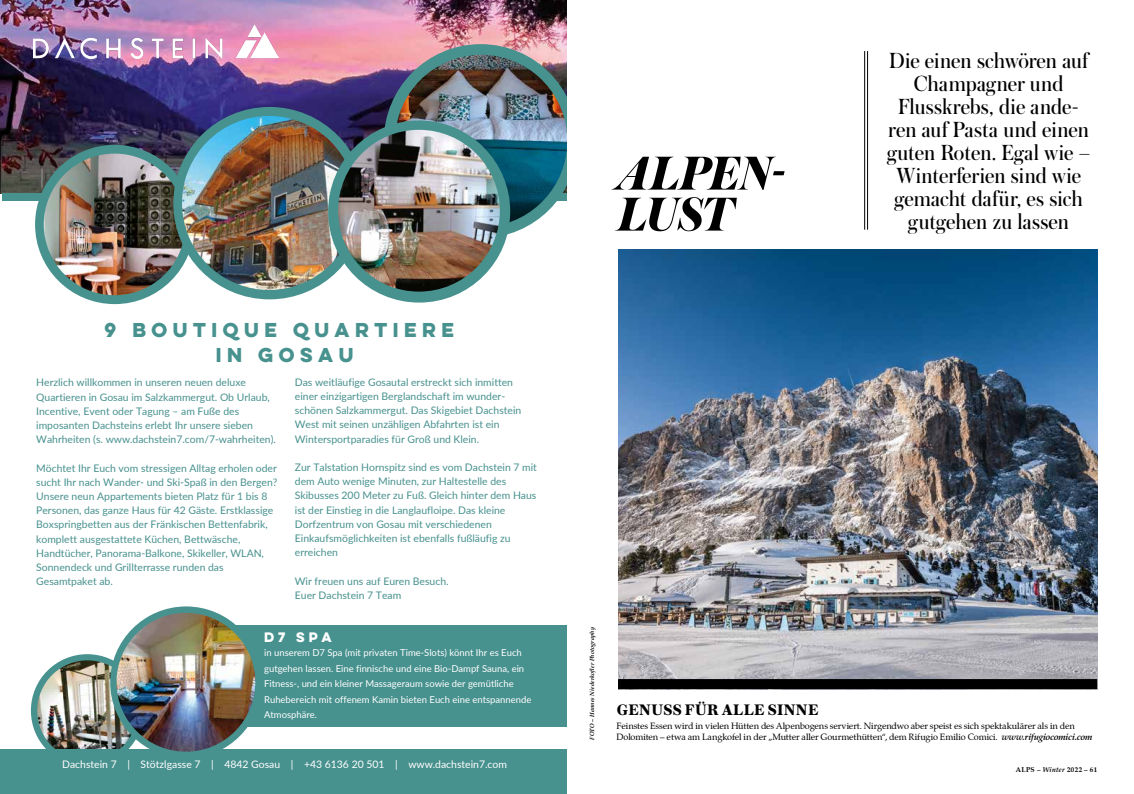
<style>
.page{position:relative;width:1134px;height:794px;background:#fff}
.page>*{position:absolute;margin:0;border:0;box-sizing:border-box;transform-origin:0 0}
.t1{font:italic 800 50px/41px "Austin";letter-spacing:-.02em;color:#000}
.t2{font:23px/23px "Austin";letter-spacing:.005em;color:#000;text-align:center}
.t3{font:700 18px/24.8px "Lulo Clean W01 One";letter-spacing:.08em;color:#47918e;text-align:center}
.t4{font:700 16px "Austin Text";letter-spacing:.02em;color:#000}
.t5{font:700 12.3px "Lulo Clean W01 One";color:#fff}
.t6{font:10.4px/14.2px "Lato";color:#47918e}
.t7{font:10.4px "Lato";color:#fff}
.t8{font:9.5px/15.6px "Lato";color:#fff}
.t9{font:9px/11px "Zapf Calligraphic 801 BT";letter-spacing:-.01em;color:#000}
.t10{font:700 7px "Zapf Calligraphic 801 BT";letter-spacing:.055em;color:#000}
.t11{font:italic 700 6px "Zapf Calligraphic 801 BT";letter-spacing:.015em;color:#000}
.s1{font-weight:700;font-style:italic}
.s2{font-style:italic}
</style>
<div class="page">
<img style="left:618px;top:249px;width:479px;height:430px">
<hr style="left:864px;top:51px;width:1px;height:179px;background:#000">
<hr style="left:867px;top:51px;width:1px;height:179px;background:#000">
<div style="left:618px;top:679px;width:479px;height:10px;background:#000"></div>
<img style="left:0;top:0;width:567px;height:194px">
<div style="left:2px;top:193px;width:565px;height:7px;background:#47918e"></div>
<div style="left:35px;top:145px;width:159px;height:159px;background:#47918e;border-radius:50%"></div>
<img style="left:44px;top:154px;width:141px;height:141px;border-radius:71px">
<div style="left:173px;top:107px;width:193px;height:192px;background:#47918e;border-radius:50%"></div>
<img style="left:182px;top:116px;width:174px;height:174px;border-radius:87px">
<div style="left:31px;top:654px;width:113px;height:113px;background:#47918e;border-radius:50%"></div>
<img style="left:37px;top:660px;width:101px;height:101px;border-radius:50px">
<div style="left:0;top:749px;width:567px;height:45px;background:#47918e"></div>
<div style="left:230px;top:626px;width:337px;height:100px;background:#47918e"></div>
<div style="left:110px;top:606px;width:152px;height:152px;background:#47918e;border-radius:50%"></div>
<img style="left:116px;top:613px;width:139px;height:138px;border-radius:69px">
<svg style="left:384px;top:44px;width:183px;height:194px"></svg>
<img style="left:395px;top:55px;width:172px;height:172px">
<div style="left:328px;top:120px;width:182px;height:182px;background:#47918e;border-radius:50%"></div>
<img style="left:338px;top:130px;width:162px;height:162px;border-radius:81px">
<img style="left:33px;top:24px;width:245px;height:34px">
<h3 class="t3" style="left:104px;top:317px;width:355px">9 BOUTIQUE QUARTIERE<br>IN GOSAU</h3>
<p class="t6" style="left:36px;top:375px;width:241px">Herzlich willkommen in unseren neuen deluxe Quartieren in Gosau im Salzkammergut. Ob Urlaub, Incentive, Event oder Tagung – am Fuße des imposanten Dachsteins erlebt Ihr unsere sieben Wahrheiten (s. www.dachstein7.com/7-wahrheiten).</p>
<p class="t6" style="left:36px;top:460px;width:243px">Möchtet Ihr Euch vom stressigen Alltag erholen oder sucht Ihr nach Wander- und Ski-Spaß in den Bergen?<br>Unsere neun Appartements bieten Platz für 1 bis 8<br>Personen, das ganze Haus für 42 Gäste. Erstklassige Boxspringbetten aus der Fränkischen Bettenfabrik, komplett ausgestattete Küchen, Bettwäsche, Handtücher, Panorama-Balkone, Skikeller, WLAN, Sonnendeck und Grillterrasse runden das Gesamtpaket ab.</p>
<p class="t6" style="left:295px;top:374px;width:228px">Das weitläufige Gosautal erstreckt sich inmitten einer einzigartigen Berglandschaft im wunder&shy;schönen Salzkammergut. Das Skigebiet Dachstein West mit seinen unzähligen Abfahrten ist ein Wintersportparadies für Groß und Klein.</p>
<p class="t6" style="left:295px;top:459px;width:244px">Zur Talstation Hornspitz sind es vom Dachstein 7 mit dem Auto wenige Minuten, zur Haltestelle des Skibusses 200 Meter zu Fuß. Gleich hinter dem Haus ist der Einstieg in die Langlaufloipe. Das kleine Dorfzentrum von Gosau mit verschiedenen Einkaufsmöglichkeiten ist ebenfalls fußläufig zu erreichen</p>
<p class="t6" style="left:295px;top:573px;width:155px">Wir freuen uns auf Euren Besuch.<br>Euer Dachstein 7 Team</p>
<p class="t5" style="left:264px;top:628px;width:72px">D7 SPA</p>
<p class="t8" style="left:264px;top:644px;width:269px">in unserem D7 Spa (mit privaten Time-Slots) könnt Ihr es Euch gutgehen lassen. Eine finnische und eine Bio-Dampf Sauna, ein Fitness-, und ein kleiner Massageraum sowie der gemütliche Ruhebereich mit offenem Kamin bieten Euch eine entspannende Atmosphäre.</p>
<p class="t7" style="left:62px;top:756px;width:446px">Dachstein 7 | Stötzlgasse 7 | 4842 Gosau | +43 6136 20 501 | www.dachstein7.com</p>
<h1 class="t1" style="left:618px;top:150px;width:169px">ALPEN-<br>LUST</h1>
<h2 class="t2" style="left:887px;top:49px;width:205px">Die einen schwören auf<br>Champagner und<br>Flusskrebs, die ande&shy;ren auf Pasta und einen guten Roten. Egal wie –<br>Winterferien sind wie gemacht dafür, es sich gutgehen zu lassen</h2>
<p class="t11" style="left:588px;top:739px;width:114px;rotate:-90deg">FOTO – Hannes Niederkofler Photography</p>
<h3 class="t4" style="left:617px;top:698px;width:203px">GENUSS FÜR ALLE SINNE</h3>
<p class="t9" style="left:617px;top:720px;width:478px">Feinstes Essen wird in vielen Hütten des Alpenbogens serviert. Nirgendwo aber speist es sich spektakulärer als in den<br>Dolomiten – etwa am Langkofel in der „Mutter aller Gourmethütten“, dem Rifugio Emilio Comici. <span class="s1">www.rifugiocomici.com</span></p>
<p class="t10" style="left:1016px;top:765px;width:83px">ALPS – <span class="s2">Winter</span> 2022 – 61</p>
</div>
